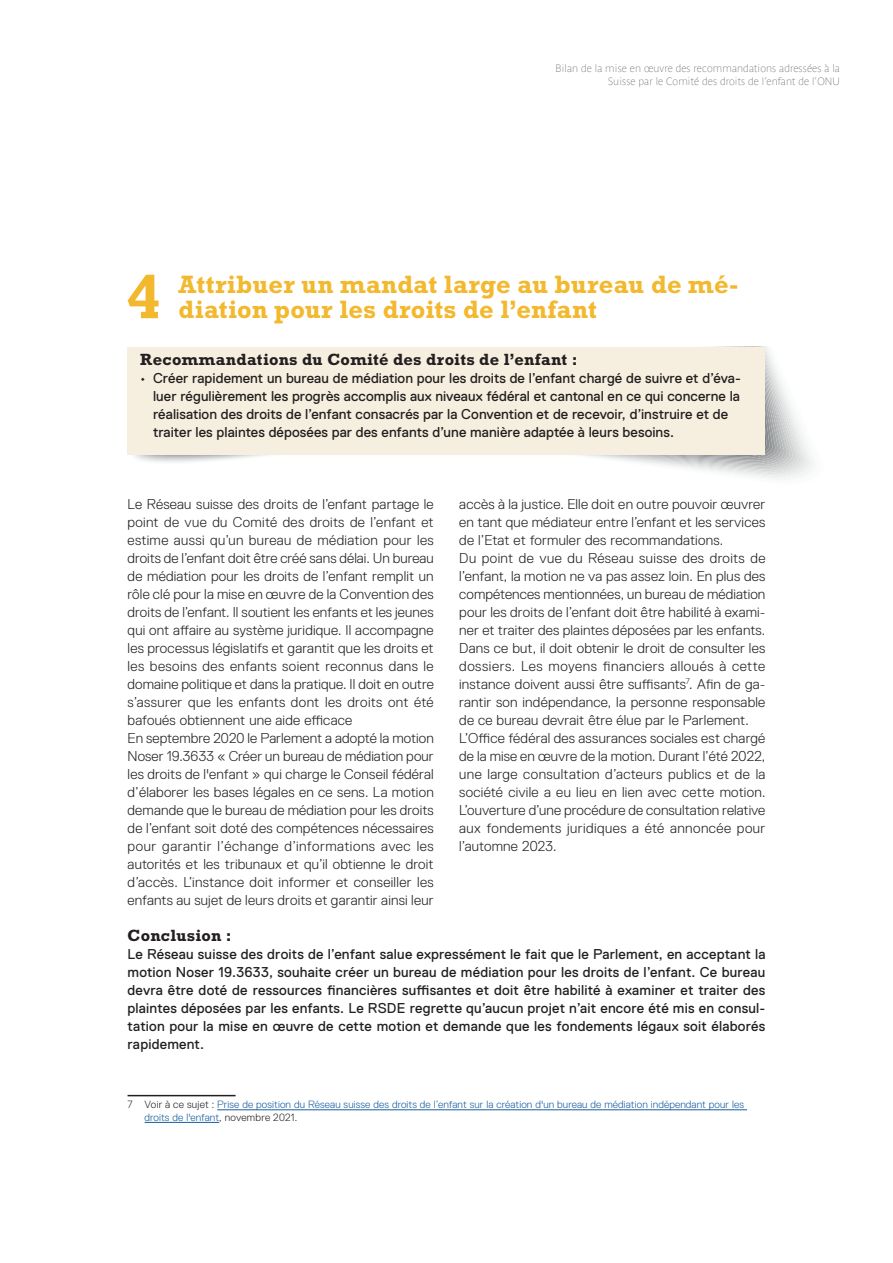
<style>
.page{position:relative;width:893px;height:1263px;background:#fff}
.page>*{position:absolute;margin:0;border:0;box-sizing:border-box;transform-origin:0 0}
.t1{font:700 63px "Rockwell Std";color:#f2b92f}
.t2{font:700 25.5px/25.5px "Rockwell Std";letter-spacing:.005em;color:#f2b92f}
.t3{font:700 16.5px "Rockwell Std";letter-spacing:.015em;color:#231f20}
.t4{font:300 14.25px/18px "Replica Pro";letter-spacing:.015em;color:#231f20}
.t5{font:14.25px/18px "Replica Pro";letter-spacing:.005em;color:#231f20}
.t6{font:300 10.5px/12.6px "Replica Pro";letter-spacing:.01em;color:#175d9e}
.t7{font:10.5px/12.6px "Parisine Std Clair";letter-spacing:.01em;color:#57585a;text-align:right}
.s1{color:#231f20}
</style>
<div class="page">
<svg style="left:128px;top:454px;width:200px;height:8px"></svg>
<svg style="left:528px;top:347px;width:285px;height:132px"></svg>
<div style="left:128px;top:347px;width:637px;height:107px;background:#f6eede"></div>
<hr style="left:128px;top:1095px;width:108px;height:1px;background:#231f20">
<hr style="left:217px;top:1109px;width:530px;height:1px;background:#175d9e">
<hr style="left:145px;top:1122px;width:74px;height:1px;background:#175d9e">
<p class="t7" style="left:556px;top:62px;width:286px">Bilan de la mise en œuvre des recommandations adressées à la<br>Suisse par le Comité des droits de l’enfant de l’ONU</p>
<h1 class="t1" style="left:127px;top:260px;width:36px">4</h1>
<h2 class="t2" style="left:179px;top:271px;width:561px">Attribuer un mandat large au bureau de mé&shy;diation pour les droits de l’enfant</h2>
<p class="t3" style="left:140px;top:349px;width:439px">Recommandations du Comité des droits de l’enfant :</p>
<p class="t5" style="left:153px;top:369px;width:589px;text-indent:-13px">• Créer rapidement un bureau de médiation pour les droits de l’enfant chargé de suivre et d’éva&shy;luer régulièrement les progrès accomplis aux niveaux fédéral et cantonal en ce qui concerne la réalisation des droits de l’enfant consacrés par la Convention et de recevoir, d’instruire et de traiter les plaintes déposées par des enfants d’une manière adaptée à leurs besoins.</p>
<p class="t4" style="left:128px;top:495px;width:308px">Le Réseau suisse des droits de l’enfant partage le point de vue du Comité des droits de l’enfant et estime aussi qu’un bureau de médiation pour les droits de l’enfant doit être créé sans délai. Un bureau de médiation pour les droits de l’enfant remplit un rôle clé pour la mise en œuvre de la Convention des droits de l’enfant. Il soutient les enfants et les jeunes qui ont affaire au système juridique. Il accompagne les processus législatifs et garantit que les droits et les besoins des enfants soient reconnus dans le domaine politique et dans la pratique. Il doit en outre s’assurer que les enfants dont les droits ont été bafoués obtiennent une aide efficace<br>En septembre 2020 le Parlement a adopté la motion Noser 19.3633 « Créer un bureau de médiation pour les droits de l'enfant » qui charge le Conseil fédéral d’élaborer les bases légales en ce sens. La motion demande que le bureau de médiation pour les droits de l’enfant soit doté des compétences nécessaires pour garantir l’échange d’informations avec les autorités et les tribunaux et qu’il obtienne le droit d’accès. L’instance doit informer et conseiller les enfants au sujet de leurs droits et garantir ainsi leur</p>
<p class="t4" style="left:459px;top:495px;width:308px">accès à la justice. Elle doit en outre pouvoir œuvrer en tant que médiateur entre l’enfant et les services de l’Etat et formuler des recommandations.<br>Du point de vue du Réseau suisse des droits de l’enfant, la motion ne va pas assez loin. En plus des compétences mentionnées, un bureau de médiation pour les droits de l’enfant doit être habilité à exami&shy;ner et traiter des plaintes déposées par les enfants.<br>Dans ce but, il doit obtenir le droit de consulter les dossiers. Les moyens financiers alloués à cette instance doivent aussi être suffisants<sup>7</sup>. Afin de ga&shy;rantir son indépendance, la personne responsable de ce bureau devrait être élue par le Parlement.<br>L’Office fédéral des assurances sociales est chargé de la mise en œuvre de la motion. Durant l’été 2022, une large consultation d’acteurs publics et de la société civile a eu lieu en lien avec cette motion.<br>L’ouverture d’une procédure de consultation relative aux fondements juridiques a été annoncée pour l’automne 2023.</p>
<p class="t3" style="left:128px;top:925px;width:106px">Conclusion :</p>
<p class="t5" style="left:128px;top:945px;width:639px;text-align:justify">Le Réseau suisse des droits de l’enfant salue expressément le fait que le Parlement, en acceptant la motion Noser 19.3633, souhaite créer un bureau de médiation pour les droits de l’enfant. Ce bureau devra être doté de ressources financières suffisantes et doit être habilité à examiner et traiter des plaintes déposées par les enfants. Le RSDE regrette qu’aucun projet n’ait encore été mis en consul&shy;tation pour la mise en œuvre de cette motion et demande que les fondements légaux soit élaborés rapidement.</p>
<p class="t6" style="left:145px;top:1098px;width:601px;text-indent:-17px"><span class="s1">7 Voir à ce sujet :</span> Prise de position du Réseau suisse des droits de l’enfant sur la création d'un bureau de médiation indépendant pour les droits de l'enfant<span class="s1">, novembre 2021.</span></p>
</div>
